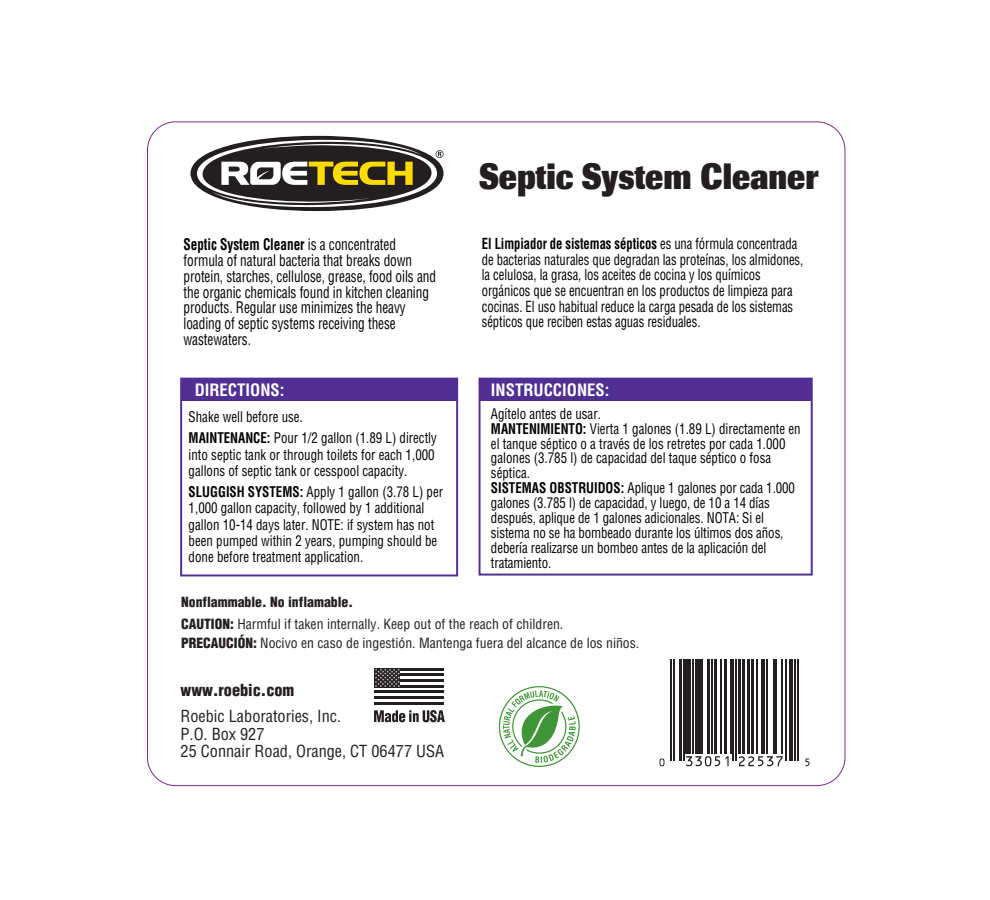
<style>
.page{position:relative;width:990px;height:900px;background:#fff}
.page>*{position:absolute;margin:0;border:0;box-sizing:border-box;transform-origin:0 0}
.t1{font:800 36.12px "Imago";color:#231f20;scale:.83 1}
.t2{font:700 condensed 16.62px "Helvetica";color:#fff}
.t3{font:condensed 16.25px/17.5px "Helvetica";color:#231f20}
.t4{font:900 condensed 16.25px "Helvetica";color:#231f20}
.t5{font:condensed 15.62px/16px "Helvetica";letter-spacing:-.005em;color:#000;scale:.85 1}
.t6{font:condensed 14.88px/15.6px "Helvetica";letter-spacing:-.005em;color:#000;scale:.85 1}
.t7{font:condensed 14.38px/14.9px "Helvetica";color:#000;scale:.9 1}
.t8{font:condensed 13.75px/22.5px "Helvetica";color:#231f20}
.s1{font-weight:700}
.s2{font-weight:900}
</style>
<div class="page">
<div style="left:181px;top:379px;width:276px;height:22px;background:#502e92"></div>
<div style="left:180px;top:378px;width:278px;height:198px;border:2px solid #502e92"></div>
<div style="left:480px;top:379px;width:332px;height:22px;background:#502e92"></div>
<div style="left:479px;top:378px;width:334px;height:198px;border:2px solid #502e92"></div>
<div style="left:191px;top:136px;width:253px;height:75px;background:#231f20;border-radius:50%"></div>
<svg style="left:197px;top:139px;width:247px;height:69px"></svg>
<svg style="left:498px;top:686px;width:82px;height:81px"></svg>
<hr style="left:671px;top:659px;width:1px;height:101px;background:#231f20">
<hr style="left:674px;top:659px;width:1px;height:101px;background:#231f20">
<hr style="left:679px;top:659px;width:2px;height:101px;background:#231f20">
<hr style="left:683px;top:659px;width:1px;height:101px;background:#231f20">
<div style="left:686px;top:659px;width:5px;height:95px;background:#231f20"></div>
<hr style="left:692px;top:659px;width:2px;height:95px;background:#231f20">
<div style="left:695px;top:659px;width:5px;height:95px;background:#231f20"></div>
<hr style="left:702px;top:659px;width:1px;height:95px;background:#231f20">
<hr style="left:707px;top:659px;width:3px;height:95px;background:#231f20">
<hr style="left:711px;top:659px;width:1px;height:95px;background:#231f20">
<hr style="left:714px;top:659px;width:2px;height:95px;background:#231f20">
<hr style="left:721px;top:659px;width:1px;height:95px;background:#231f20">
<hr style="left:725px;top:659px;width:2px;height:95px;background:#231f20">
<hr style="left:730px;top:659px;width:1px;height:95px;background:#231f20">
<hr style="left:733px;top:659px;width:1px;height:101px;background:#231f20">
<hr style="left:735px;top:659px;width:2px;height:101px;background:#231f20">
<hr style="left:738px;top:659px;width:3px;height:95px;background:#231f20">
<hr style="left:742px;top:659px;width:3px;height:95px;background:#231f20">
<hr style="left:747px;top:659px;width:3px;height:95px;background:#231f20">
<hr style="left:752px;top:659px;width:2px;height:95px;background:#231f20">
<hr style="left:757px;top:659px;width:1px;height:95px;background:#231f20">
<hr style="left:761px;top:659px;width:4px;height:95px;background:#231f20">
<hr style="left:766px;top:659px;width:2px;height:95px;background:#231f20">
<hr style="left:773px;top:659px;width:1px;height:95px;background:#231f20">
<hr style="left:776px;top:659px;width:1px;height:95px;background:#231f20">
<hr style="left:781px;top:659px;width:1px;height:95px;background:#231f20">
<hr style="left:785px;top:659px;width:1px;height:101px;background:#231f20">
<hr style="left:789px;top:659px;width:4px;height:101px;background:#231f20">
<hr style="left:795px;top:659px;width:1px;height:101px;background:#231f20">
<hr style="left:797px;top:659px;width:1px;height:101px;background:#231f20">
<svg style="left:659px;top:759px;width:6px;height:7px"></svg>
<svg style="left:686px;top:756px;width:43px;height:10px"></svg>
<svg style="left:739px;top:756px;width:44px;height:10px"></svg>
<svg style="left:805px;top:759px;width:5px;height:7px"></svg>
<div style="left:374px;top:668px;width:27px;height:20px;background:#231f20"></div>
<hr style="left:401px;top:668px;width:43px;height:3px;background:#231f20">
<hr style="left:401px;top:674px;width:43px;height:2px;background:#231f20">
<hr style="left:401px;top:679px;width:43px;height:3px;background:#231f20">
<hr style="left:374px;top:691px;width:70px;height:2px;background:#231f20">
<hr style="left:374px;top:696px;width:70px;height:3px;background:#231f20">
<hr style="left:374px;top:702px;width:70px;height:3px;background:#231f20">
<hr style="left:401px;top:685px;width:43px;height:3px;background:#231f20">
<svg style="left:375px;top:669px;width:25px;height:18px"></svg>
<svg style="left:374px;top:710px;width:71px;height:12px"></svg>
<h1 class="t1" style="left:480px;top:154px;width:410px">Septic System Cleaner</h1>
<p class="t5" style="left:184px;top:236px;width:299px"><span class="s1">Septic System Cleaner</span> is a concentrated formula of natural bacteria that breaks down protein, starches, cellulose, grease, food oils and the organic chemicals found in kitchen cleaning products. Regular use minimizes the heavy loading of septic systems receiving these wastewaters.</p>
<p class="t6" style="left:482px;top:236px;width:380px"><span class="s1">El Limpiador de sistemas sépticos</span> es una fórmula concentrada de bacterias naturales que degradan las proteínas, los almidones, la celulosa, la grasa, los aceites de cocina y los químicos orgánicos que se encuentran en los productos de limpieza para cocinas. El uso habitual reduce la carga pesada de los sistemas sépticos que reciben estas aguas residuales.</p>
<p class="t2" style="left:195px;top:380px;width:91px">DIRECTIONS:</p>
<p class="t2" style="left:491px;top:380px;width:120px">INSTRUCCIONES:</p>
<p class="t7" style="left:189px;top:406px;width:277px;line-height:21.2px">Shake well before use.<br><span class="s1">MAINTENANCE:</span> Pour 1/2 gallon (1.89 L) directly</p>
<p class="t7" style="left:189px;top:446px;width:275px;line-height:16.2px">into septic tank or through toilets for each 1,000 gallons of septic tank or cesspool capacity.</p>
<p class="t7" style="left:189px;top:484px;width:284px;line-height:16.2px"><span class="s1">SLUGGISH SYSTEMS:</span> Apply 1 gallon (3.78 L) per 1,000 gallon capacity, followed by 1 additional gallon 10-14 days later. NOTE: if system has not been pumped within 2 years, pumping should be done before treatment application.</p>
<p class="t7" style="left:491px;top:406px;width:346px">Agítelo antes de usar.<br><span class="s1">MANTENIMIENTO:</span> Vierta 1 galones (1.89 L) directamente en el tanque séptico o a través de los retretes por cada 1.000 galones (3.785 l) de capacidad del taque séptico o fosa séptica.<br><span class="s1">SISTEMAS OBSTRUIDOS:</span> Aplique 1 galones por cada 1.000 galones (3.785 l) de capacidad, y luego, de 10 a 14 días después, aplique de 1 galones adicionales. NOTA: Si el sistema no se ha bombeado durante los últimos dos años, debería realizarse un bombeo antes de la aplicación del tratamiento.</p>
<p class="t8" style="left:181px;top:590px;width:384px"><span class="s2">Nonflammable. No inflamable.<br>CAUTION:</span> Harmful if taken internally. Keep out of the reach of children.</p>
<p class="t8" style="left:181px;top:632px;width:460px"><span class="s2">PRECAUCIÓN:</span> Nocivo en caso de ingestión. Mantenga fuera del alcance de los niños.</p>
<p class="t4" style="left:181px;top:680px;width:115px">www.roebic.com</p>
<p class="t3" style="left:181px;top:707px;width:265px">Roebic Laboratories, Inc.<br>P.O. Box 927<br>25 Connair Road, Orange, CT 06477 USA</p>
</div>
